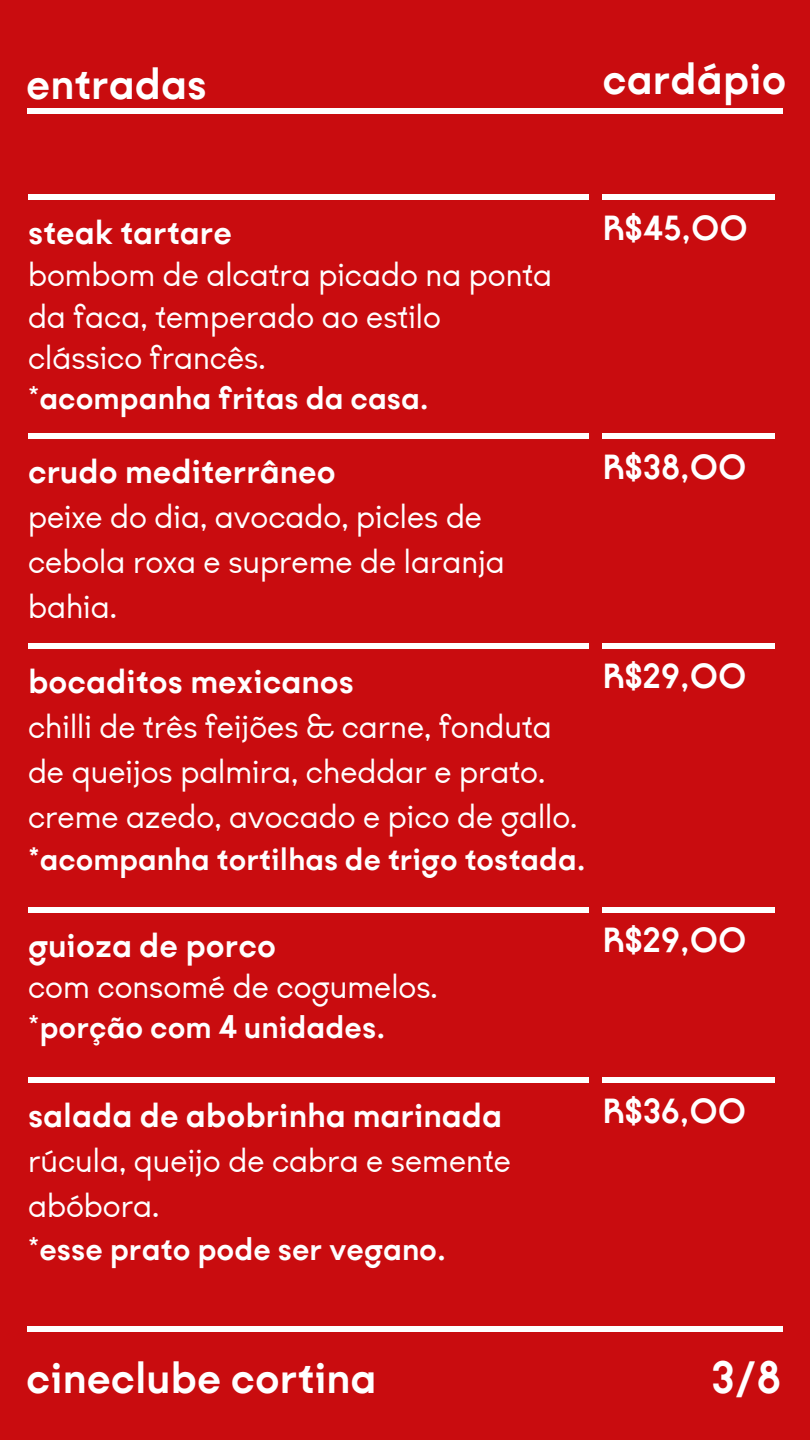
<style>
.page{position:relative;width:810px;height:1440px;background:#c90c0f}
.page>*{position:absolute;margin:0;border:0;box-sizing:border-box;transform-origin:0 0}
.t1{font:700 48.75px "Kobe";color:#fff}
.t2{font:37.5px/45px "Kobe";color:#fff}
.t3{font:700 37.5px "Kobe";color:#fff}
.t4{font:700 35.25px "Kobe";color:#fff}
.t5{font:700 34.88px "Kobe";color:#fff}
.s1{font-weight:400}
</style>
<div class="page">
<div style="left:27px;top:108px;width:756px;height:5px;background:#fff"></div>
<div style="left:27px;top:1327px;width:756px;height:5px;background:#fff"></div>
<div style="left:28px;top:195px;width:561px;height:5px;background:#fff"></div>
<div style="left:28px;top:433px;width:561px;height:5px;background:#fff"></div>
<div style="left:28px;top:643px;width:561px;height:5px;background:#fff"></div>
<div style="left:602px;top:195px;width:173px;height:5px;background:#fff"></div>
<div style="left:602px;top:433px;width:173px;height:5px;background:#fff"></div>
<div style="left:602px;top:643px;width:173px;height:5px;background:#fff"></div>
<div style="left:28px;top:907px;width:561px;height:5px;background:#fff"></div>
<div style="left:28px;top:1077px;width:561px;height:6px;background:#fff"></div>
<div style="left:602px;top:907px;width:173px;height:5px;background:#fff"></div>
<div style="left:602px;top:1077px;width:173px;height:6px;background:#fff"></div>
<p class="t1" style="left:26px;top:61px;width:182px">entradas</p>
<p class="t1" style="left:602px;top:57px;width:185px">cardápio</p>
<p class="t3" style="left:28px;top:215px;width:206px">steak tartare</p>
<p class="t2" style="left:28px;top:255px;width:526px;line-height:41.6px">bombom de alcatra picado na ponta da faca, temperado ao estilo clássico francês.</p>
<p class="t4" style="left:28px;top:381px;width:402px"><span class="s1">*</span>acompanha fritas da casa.</p>
<p class="t3" style="left:28px;top:454px;width:309px">crudo mediterrâneo</p>
<p class="t2" style="left:28px;top:495px;width:478px">peixe do dia, avocado, picles de cebola roxa e supreme de laranja bahia.</p>
<p class="t3" style="left:28px;top:664px;width:328px">bocaditos mexicanos</p>
<p class="t2" style="left:28px;top:705px;width:525px">chilli de três feijões &amp; carne, fonduta</p>
<p class="t2" style="left:28px;top:750px;width:519px">de queijos palmira, cheddar e prato.</p>
<p class="t2" style="left:28px;top:795px;width:551px">creme azedo, avocado e pico de gallo.</p>
<p class="t5" style="left:28px;top:844px;width:559px">*acompanha tortilhas de trigo tostada.</p>
<p class="t3" style="left:28px;top:928px;width:250px">guioza de porco</p>
<p class="t2" style="left:28px;top:966px;width:411px">com consomé de cogumelos.</p>
<p class="t4" style="left:28px;top:1011px;width:359px"><span class="s1">*</span>porção com 4 unidades.</p>
<p class="t3" style="left:28px;top:1098px;width:476px">salada de abobrinha marinada</p>
<p class="t2" style="left:28px;top:1139px;width:484px">rúcula, queijo de cabra e semente abóbora.</p>
<p class="t4" style="left:28px;top:1233px;width:420px"><span class="s1">*</span>esse prato pode ser vegano.</p>
<p class="t3" style="left:602px;top:211px;width:147px">R$45,00</p>
<p class="t3" style="left:602px;top:450px;width:146px">R$38,00</p>
<p class="t3" style="left:602px;top:660px;width:146px">R$29,00</p>
<p class="t3" style="left:602px;top:924px;width:146px">R$29,00</p>
<p class="t3" style="left:602px;top:1094px;width:145px">R$36,00</p>
<p class="t1" style="left:26px;top:1356px;width:352px">cineclube cortina</p>
<p class="t1" style="left:712px;top:1356px;width:72px">3/8</p>
</div>
